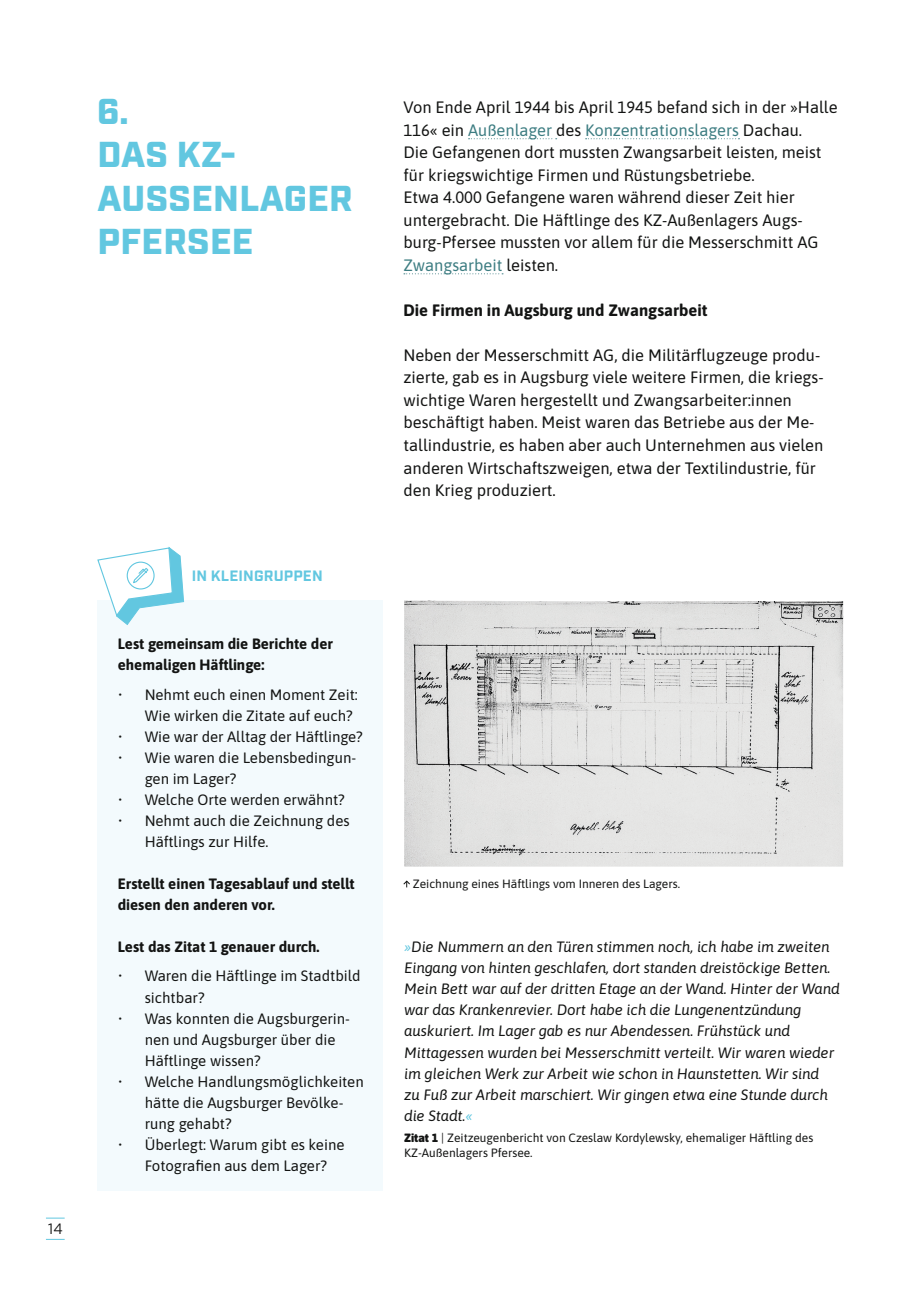
<style>
.page{position:relative;width:919px;height:1289px;background:#fff}
.page>*{position:absolute;margin:0;border:0;box-sizing:border-box;transform-origin:0 0}
.t1{font:900 36px/43.2px "Industry";letter-spacing:.01em;color:#62c7e0}
.t2{font:16.5px/22.5px "Asap";color:#131413}
.t3{font:700 16.5px "Asap";color:#131413}
.t4{font:italic 15px/21px "Asap";color:#131413}
.t5{font:15px/21px "Asap";color:#131413}
.t6{font:700 15px/21px "Asap";color:#131413}
.t7{font:700 15px "Industry";letter-spacing:.01em;color:#62c7e0}
.t8{font:15px "Industry";color:#131413}
.t9{font:12px/15px "Asap";color:#131413}
.s1{color:#3d7d82}
.s2{color:#62c7e0}
.s3{font-weight:900}
</style>
<div class="page">
<svg style="left:46px;top:1217px;width:19px;height:1px"></svg>
<svg style="left:46px;top:1238px;width:19px;height:1px"></svg>
<svg style="left:468px;top:138px;width:88px;height:1px"></svg>
<svg style="left:585px;top:138px;width:154px;height:1px"></svg>
<svg style="left:404px;top:273px;width:99px;height:1px"></svg>
<div style="left:98px;top:600px;width:285px;height:591px;background:#f3fafd"></div>
<svg style="left:97px;top:546px;width:87px;height:79px"></svg>
<div style="left:127px;top:561px;width:28px;height:28px;border:1px solid #62c7e0;border-radius:50%"></div>
<img style="left:404px;top:600px;width:439px;height:266px">
<svg style="left:403px;top:880px;width:7px;height:7px"></svg>
<h1 class="t1" style="left:97px;top:92px;width:257px">6.<br>DAS KZ-<br>AUSSENLAGER<br>PFERSEE</h1>
<p class="t8" style="left:48px;top:1220px;width:16px">14</p>
<p class="t7" style="left:192px;top:567px;width:132px">IN KLEINGRUPPEN</p>
<p class="t6" style="left:118px;top:632px;width:217px">Lest gemeinsam die Berichte der ehemaligen Häftlinge:</p>
<p class="t5" style="left:145px;top:683px;width:214px;text-indent:-27px">• Nehmt euch einen Moment Zeit:<br>Wie wirken die Zitate auf euch?</p>
<p class="t5" style="left:118px;top:725px;width:247px">• Wie war der Alltag der Häftlinge?</p>
<p class="t5" style="left:145px;top:746px;width:213px;text-indent:-27px">• Wie waren die Lebensbedingun&shy;gen im Lager?</p>
<p class="t5" style="left:118px;top:788px;width:229px">• Welche Orte werden erwähnt?</p>
<p class="t5" style="left:145px;top:809px;width:206px;text-indent:-27px">• Nehmt auch die Zeichnung des<br>Häftlings zur Hilfe.</p>
<p class="t6" style="left:118px;top:872px;width:238px">Erstellt einen Tagesablauf und stellt diesen den anderen vor.</p>
<p class="t6" style="left:118px;top:935px;width:203px">Lest das Zitat 1 genauer durch.</p>
<p class="t5" style="left:145px;top:964px;width:217px;text-indent:-27px">• Waren die Häftlinge im Stadtbild sichtbar?</p>
<p class="t5" style="left:145px;top:1006px;width:207px;text-indent:-27px">• Was konnten die Augsburgerin&shy;nen und Augsburger über die<br>Häftlinge wissen?</p>
<p class="t5" style="left:145px;top:1069px;width:220px;text-indent:-27px">• Welche Handlungsmöglichkeiten hätte die Augsburger Bevölke&shy;rung gehabt?</p>
<p class="t5" style="left:145px;top:1132px;width:201px;text-indent:-27px">• Überlegt: Warum gibt es keine<br>Fotografien aus dem Lager?</p>
<p class="t2" style="left:403px;top:95px;width:435px">Von Ende April 1944 bis April 1945 befand sich in der »Halle 116« ein <span class="s1">Außenlager</span> des <span class="s1">Konzentrationslagers</span> Dachau.<br>Die Gefangenen dort mussten Zwangsarbeit leisten, meist für kriegswichtige Firmen und Rüstungsbetriebe.<br>Etwa 4.000 Gefangene waren während dieser Zeit hier untergebracht. Die Häftlinge des KZ-Außenlagers Augs&shy;burg-Pfersee mussten vor allem für die Messerschmitt AG <span class="s1">Zwangsarbeit</span> leisten.</p>
<p class="t3" style="left:403px;top:298px;width:305px">Die Firmen in Augsburg und Zwangsarbeit</p>
<p class="t2" style="left:403px;top:343px;width:422px">Neben der Messerschmitt AG, die Militärflugzeuge produ&shy;zierte, gab es in Augsburg viele weitere Firmen, die kriegs&shy;wichtige Waren hergestellt und Zwangsarbeiter:innen beschäftigt haben. Meist waren das Betriebe aus der Me&shy;tallindustrie, es haben aber auch Unternehmen aus vielen anderen Wirtschaftszweigen, etwa der Textilindustrie, für den Krieg produziert.</p>
<p class="t9" style="left:413px;top:876px;width:269px">Zeichnung eines Häftlings vom Inneren des Lagers.</p>
<p class="t4" style="left:404px;top:935px;width:437px"><span class="s2">»</span>Die Nummern an den Türen stimmen noch, ich habe im zweiten Eingang von hinten geschlafen, dort standen dreistöckige Betten.<br>Mein Bett war auf der dritten Etage an der Wand. Hinter der Wand war das Krankenrevier. Dort habe ich die Lungenentzündung auskuriert. Im Lager gab es nur Abendessen. Frühstück und Mittagessen wurden bei Messerschmitt verteilt. Wir waren wieder im gleichen Werk zur Arbeit wie schon in Haunstetten. Wir sind<br>zu Fuß zur Arbeit marschiert. Wir gingen etwa eine Stunde durch die Stadt.<span class="s2">«</span></p>
<p class="t9" style="left:404px;top:1129px;width:410px"><span class="s3">Zitat 1</span> | Zeitzeugenbericht von Czeslaw Kordylewsky, ehemaliger Häftling des<br>KZ-Außenlagers Pfersee.</p>
</div>
